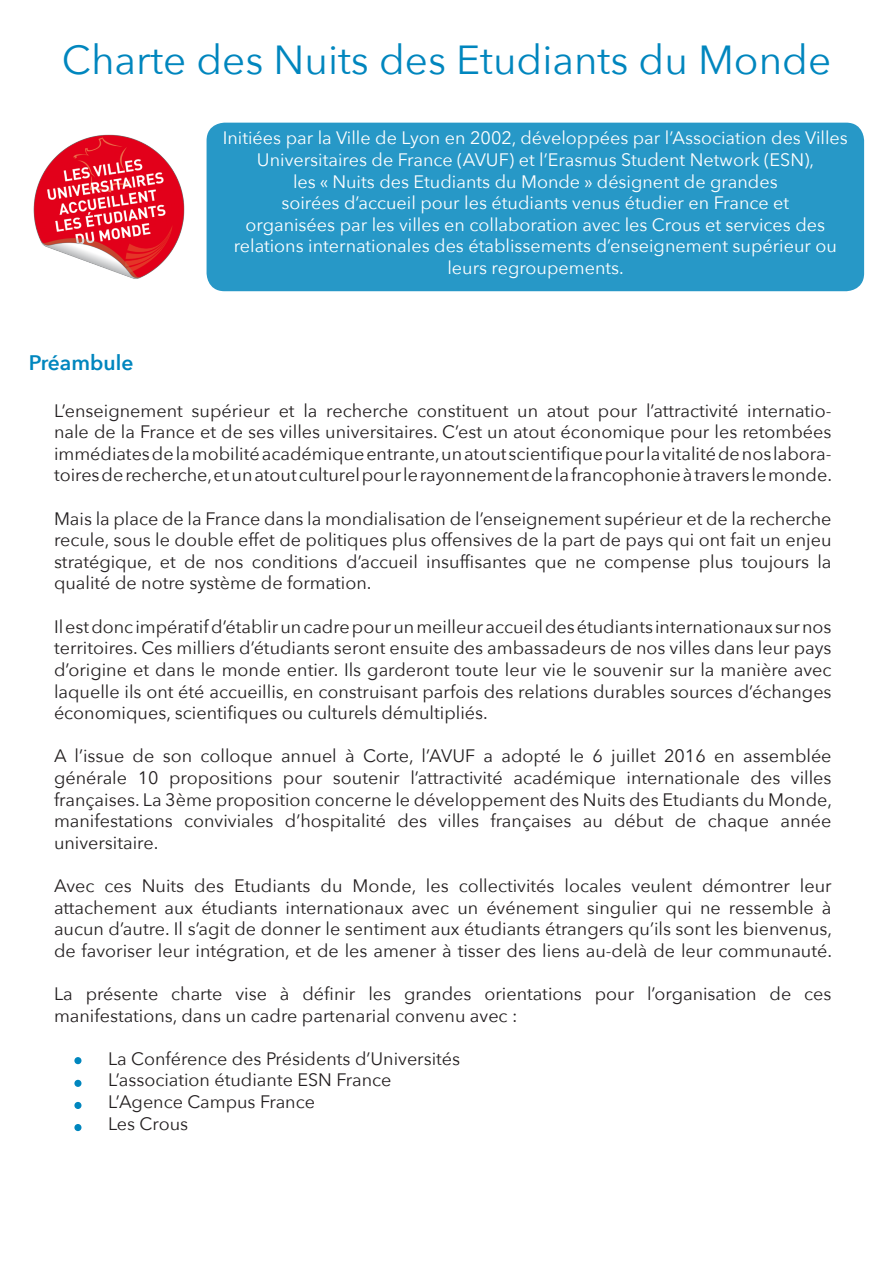
<style>
.page{position:relative;width:893px;height:1263px;background:#fff}
.page>*{position:absolute;margin:0;border:0;box-sizing:border-box;transform-origin:0 0}
.t1{font:40.5px "Avenir Next";color:#0086be}
.t2{font:600 21px "Avenir Next";color:#0086be}
.t3{font:18px/21.6px "Avenir Next";color:#231f20}
.t4{font:18px/21.6px "Avenir Next";color:#fff;text-align:center}
</style>
<div class="page">
<img style="left:33px;top:134px;width:152px;height:145px">
<div style="left:207px;top:123px;width:657px;height:168px;background:#2798c7;border-radius:18px"></div>
<div style="left:74px;top:1080px;width:7px;height:7px;border:2px solid #0086be;border-radius:50%"></div>
<div style="left:74px;top:1124px;width:7px;height:7px;border:2px solid #0086be;border-radius:50%"></div>
<div style="left:74px;top:1102px;width:7px;height:7px;border:2px solid #0086be;border-radius:50%"></div>
<div style="left:74px;top:1057px;width:7px;height:7px;border:2px solid #0086be;border-radius:50%"></div>
<p class="t1" style="left:62px;top:25px;width:771px">Charte des Nuits des Etudiants du Monde</p>
<p class="t4" style="left:223px;top:126px;width:627px">Initiées par la Ville de Lyon en 2002, développées par l’Association des Villes<br>Universitaires de France (AVUF) et l’Erasmus Student Network (ESN),</p>
<p class="t4" style="left:293px;top:170px;width:486px">les « Nuits des Etudiants du Monde » désignent de grandes</p>
<p class="t4" style="left:281px;top:191px;width:509px">soirées d’accueil pour les étudiants venus étudier en France et</p>
<p class="t4" style="left:245px;top:213px;width:581px">organisées par les villes en collaboration avec les Crous et services des</p>
<p class="t4" style="left:234px;top:234px;width:605px">relations internationales des établissements d’enseignement supérieur ou leurs regroupements.</p>
<p class="t2" style="left:29px;top:344px;width:106px">Préambule</p>
<p class="t3" style="left:54px;top:399px;width:779px">L’enseignement supérieur et la recherche constituent un atout pour l’attractivité internatio&shy;nale de la France et de ses villes universitaires. C’est un atout économique pour les retombées</p>
<p class="t3" style="left:54px;top:442px;width:780px">immédiates de la mobilité académique entrante, un atout scientifique pour la vitalité de nos labora&shy;toires de recherche, et un atout culturel pour le rayonnement de la francophonie à travers le monde.</p>
<p class="t3" style="left:54px;top:507px;width:779px">Mais la place de la France dans la mondialisation de l’enseignement supérieur et de la recherche</p>
<p class="t3" style="left:54px;top:528px;width:779px">recule, sous le double effet de politiques plus offensives de la part de pays qui ont fait un enjeu</p>
<p class="t3" style="left:54px;top:550px;width:779px">stratégique, et de nos conditions d’accueil insuffisantes que ne compense plus toujours la</p>
<p class="t3" style="left:54px;top:572px;width:319px">qualité de notre système de formation.</p>
<p class="t3" style="left:54px;top:615px;width:779px">Il est donc impératif d’établir un cadre pour un meilleur accueil des étudiants internationaux sur nos</p>
<p class="t3" style="left:54px;top:636px;width:779px">territoires. Ces milliers d’étudiants seront ensuite des ambassadeurs de nos villes dans leur pays</p>
<p class="t3" style="left:54px;top:658px;width:779px;text-align:justify">d’origine et dans le monde entier. Ils garderont toute leur vie le souvenir sur la manière avec laquelle ils ont été accueillis, en construisant parfois des relations durables sources d’échanges économiques, scientifiques ou culturels démultipliés.</p>
<p class="t3" style="left:54px;top:744px;width:779px">A l’issue de son colloque annuel à Corte, l’AVUF a adopté le 6 juillet 2016 en assemblée</p>
<p class="t3" style="left:54px;top:766px;width:779px">générale 10 propositions pour soutenir l’attractivité académique internationale des villes</p>
<p class="t3" style="left:54px;top:788px;width:780px">françaises. La 3ème proposition concerne le développement des Nuits des Etudiants du Monde,</p>
<p class="t3" style="left:54px;top:809px;width:779px">manifestations conviviales d’hospitalité des villes françaises au début de chaque année</p>
<p class="t3" style="left:54px;top:831px;width:106px">universitaire.</p>
<p class="t3" style="left:54px;top:874px;width:779px">Avec ces Nuits des Etudiants du Monde, les collectivités locales veulent démontrer leur</p>
<p class="t3" style="left:54px;top:896px;width:779px">attachement aux étudiants internationaux avec un événement singulier qui ne ressemble à</p>
<p class="t3" style="left:54px;top:917px;width:780px">aucun d’autre. Il s’agit de donner le sentiment aux étudiants étrangers qu’ils sont les bienvenus, de favoriser leur intégration, et de les amener à tisser des liens au-delà de leur communauté.</p>
<p class="t3" style="left:54px;top:982px;width:779px">La présente charte vise à définir les grandes orientations pour l’organisation de ces</p>
<p class="t3" style="left:54px;top:1004px;width:465px">manifestations, dans un cadre partenarial convenu avec :</p>
<p class="t3" style="left:108px;top:1047px;width:354px">La Conférence des Présidents d’Universités</p>
<p class="t3" style="left:108px;top:1068px;width:285px">L’association étudiante ESN France</p>
<p class="t3" style="left:108px;top:1090px;width:209px">L’Agence Campus France</p>
<p class="t3" style="left:108px;top:1112px;width:82px">Les Crous</p>
</div>
